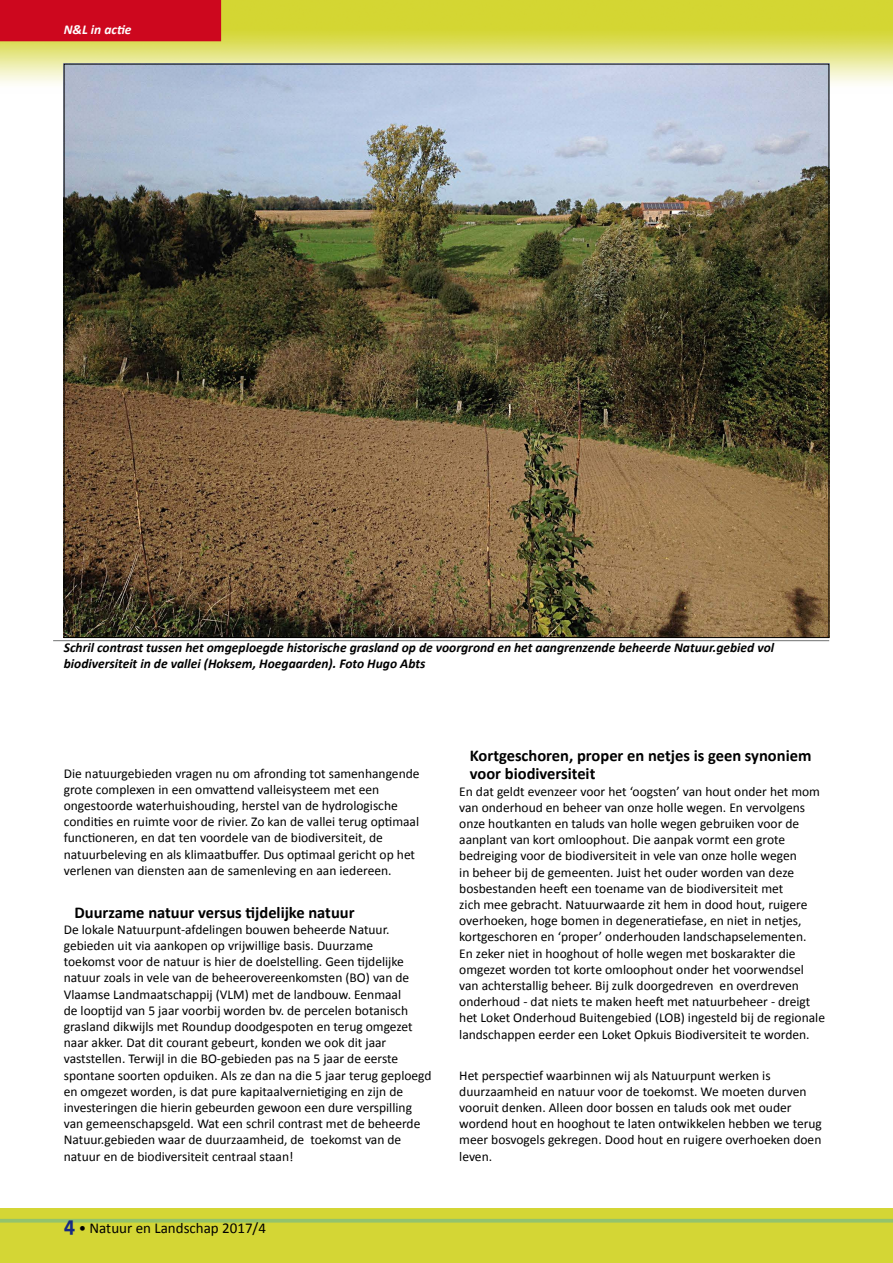
<style>
.page{position:relative;width:893px;height:1263px;background:#fff}
.page>*{position:absolute;margin:0;border:0;box-sizing:border-box;transform-origin:0 0}
.t1{font:700 16.5px/18px "Calibri";color:#000}
.t2{font:15px "Calibri";color:#000}
.t3{font:13.5px/16.2px "Calibri";color:#000}
.t4{font:italic 700 13.5px/16.2px "Calibri";color:#000}
.t5{font:italic 700 13.5px "Calibri";color:#fff}
.s1{font-family:"The Sans Office";font-weight:700;font-size:21px;color:#162983}
</style>
<div class="page">
<div style="left:0;top:1209px;width:893px;height:54px;background:#d4d635"></div>
<img style="left:0;top:0;width:893px;height:93px">
<hr style="left:0;top:1219px;width:893px;height:3px;background:#93c36c">
<div style="left:0;top:0;width:221px;height:41px;background:#cd071e"></div>
<img style="left:66px;top:66px;width:761px;height:570px">
<hr style="left:53px;top:640px;width:776px;height:1px;background:#707172">
<p class="t5" style="left:64px;top:21px;width:69px">N&amp;L in actie</p>
<p class="t4" style="left:64px;top:639px;width:712px">Schril contrast tussen het omgeploegde historische grasland op de voorgrond en het aangrenzende beheerde Natuur.gebied vol biodiversiteit in de vallei (Hoksem, Hoegaarden). Foto Hugo Abts</p>
<p class="t3" style="left:64px;top:764px;width:357px">Die natuurgebieden vragen nu om afronding tot samenhangende grote complexen in een omvattend valleisysteem met een ongestoorde waterhuishouding, herstel van de hydrologische condities en ruimte voor de rivier. Zo kan de vallei terug optimaal functioneren, en dat ten voordele van de biodiversiteit, de natuurbeleving en als klimaatbuffer. Dus optimaal gericht op het verlenen van diensten aan de samenleving en aan iedereen.</p>
<p class="t1" style="left:74px;top:902px;width:282px">Duurzame natuur versus tijdelijke natuur</p>
<p class="t3" style="left:64px;top:920px;width:369px">De lokale Natuurpunt-afdelingen bouwen beheerde Natuur. gebieden uit via aankopen op vrijwillige basis. Duurzame<br>toekomst voor de natuur is hier de doelstelling. Geen tijdelijke natuur zoals in vele van de beheerovereenkomsten (BO) van de Vlaamse Landmaatschappij (VLM) met de landbouw. Eenmaal<br>de looptijd van 5 jaar voorbij worden bv. de percelen botanisch grasland dikwijls met Roundup doodgespoten en terug omgezet naar akker. Dat dit courant gebeurt, konden we ook dit jaar vaststellen. Terwijl in die BO-gebieden pas na 5 jaar de eerste spontane soorten opduiken. Als ze dan na die 5 jaar terug geploegd en omgezet worden, is dat pure kapitaalvernietiging en zijn de investeringen die hierin gebeurden gewoon een dure verspilling van gemeenschapsgeld. Wat een schril contrast met de beheerde Natuur.gebieden waar de duurzaamheid, de toekomst van de natuur en de biodiversiteit centraal staan!</p>
<p class="t2" style="left:64px;top:1219px;width:204px"><span class="s1">4</span> • Natuur en Landschap 2017/4</p>
<p class="t1" style="left:470px;top:746px;width:343px">Kortgeschoren, proper en netjes is geen synoniem voor biodiversiteit</p>
<p class="t3" style="left:459px;top:782px;width:367px">En dat geldt evenzeer voor het ‘oogsten’ van hout onder het mom van onderhoud en beheer van onze holle wegen. En vervolgens onze houtkanten en taluds van holle wegen gebruiken voor de aanplant van kort omloophout. Die aanpak vormt een grote bedreiging voor de biodiversiteit in vele van onze holle wegen<br>in beheer bij de gemeenten. Juist het ouder worden van deze bosbestanden heeft een toename van de biodiversiteit met<br>zich mee gebracht. Natuurwaarde zit hem in dood hout, ruigere overhoeken, hoge bomen in degeneratiefase, en niet in netjes, kortgeschoren en ‘proper’ onderhouden landschapselementen.<br>En zeker niet in hooghout of holle wegen met boskarakter die omgezet worden tot korte omloophout onder het voorwendsel van achterstallig beheer. Bij zulk doorgedreven en overdreven onderhoud - dat niets te maken heeft met natuurbeheer - dreigt het Loket Onderhoud Buitengebied (LOB) ingesteld bij de regionale landschappen eerder een Loket Opkuis Biodiversiteit te worden.</p>
<p class="t3" style="left:459px;top:1066px;width:364px">Het perspectief waarbinnen wij als Natuurpunt werken is duurzaamheid en natuur voor de toekomst. We moeten durven vooruit denken. Alleen door bossen en taluds ook met ouder wordend hout en hooghout te laten ontwikkelen hebben we terug meer bosvogels gekregen. Dood hout en ruigere overhoeken doen leven.</p>
</div>
